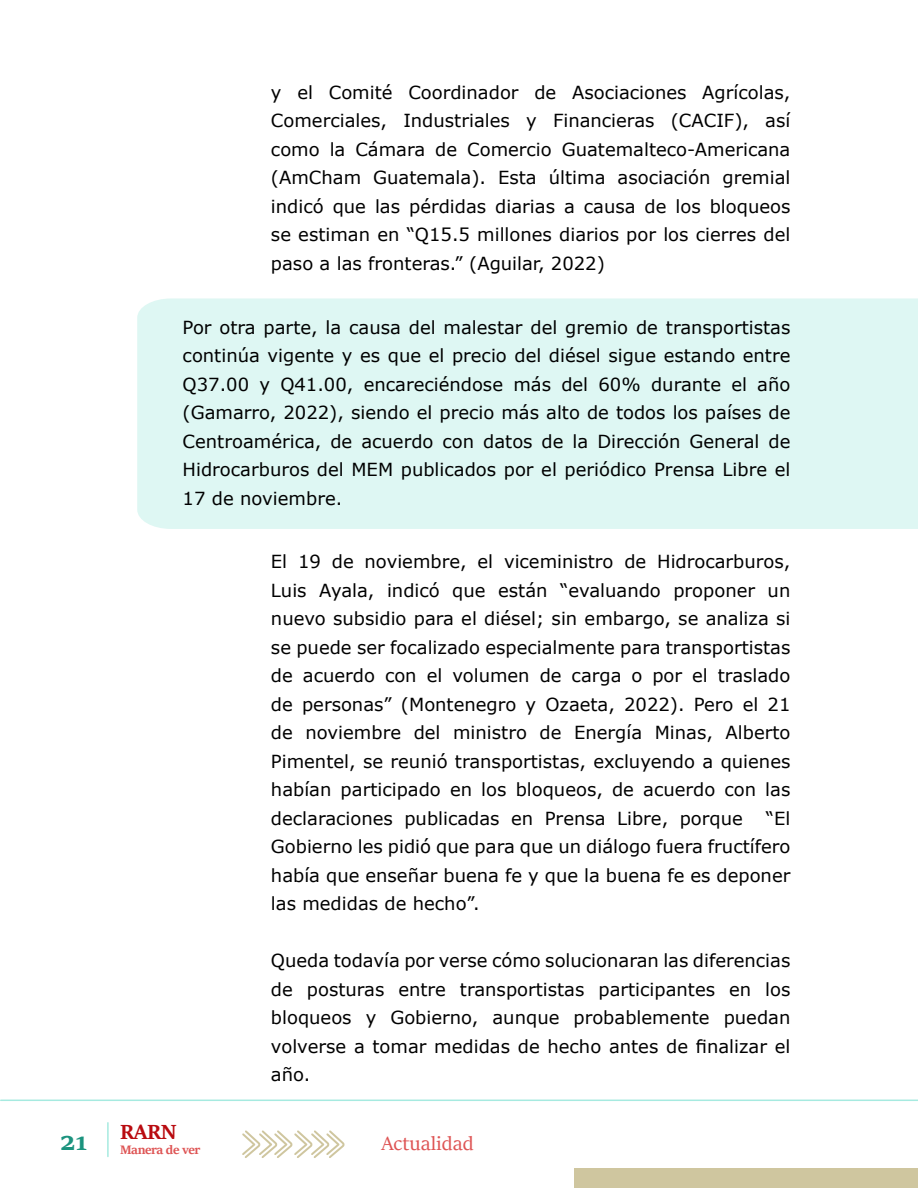
<style>
.page{position:relative;width:918px;height:1188px;background:#fff}
.page>*{position:absolute;margin:0;border:0;box-sizing:border-box;transform-origin:0 0}
.t1{font:700 28.5px "Sitka Heading";color:#1b937e}
.t2{font:700 22.5px "Sitka Heading";color:#b90b10}
.t3{font:21px "Sitka Heading";color:#de5454}
.t4{font:18px/28.5px "Verdana";color:#000;text-align:justify}
.t5{font:700 13.5px "Sitka Heading";letter-spacing:-.03em;color:#de5454}
</style>
<div class="page">
<div style="left:574px;top:1168px;width:344px;height:20px;background:#cfc69f"></div>
<svg style="left:242px;top:1130px;width:103px;height:28px"></svg>
<hr style="left:1px;top:1100px;width:917px;height:1px;background:#a6eae0">
<hr style="left:107px;top:1123px;width:2px;height:34px;background:#a6eae0">
<div style="left:137px;top:298px;width:781px;height:231px;background:#def7f3"></div>
<p class="t4" style="left:271px;top:78px;width:521px">y el Comité Coordinador de Asociaciones Agrícolas, Comerciales, Industriales y Financieras (CACIF), así como la Cámara de Comercio Guatemalteco-Americana (AmCham Guatemala). Esta última asociación gremial indicó que las pérdidas diarias a causa de los bloqueos se estiman en “Q15.5 millones diarios por los cierres del paso a las fronteras.” (Aguilar, 2022)</p>
<p class="t4" style="left:183px;top:313px;width:609px">Por otra parte, la causa del malestar del gremio de transportistas continúa vigente y es que el precio del diésel sigue estando entre Q37.00 y Q41.00, encareciéndose más del 60% durante el año (Gamarro, 2022), siendo el precio más alto de todos los países de Centroamérica, de acuerdo con datos de la Dirección General de Hidrocarburos del MEM publicados por el periódico Prensa Libre el 17 de noviembre.</p>
<p class="t4" style="left:271px;top:547px;width:521px">El 19 de noviembre, el viceministro de Hidrocarburos, Luis Ayala, indicó que están “evaluando proponer un nuevo subsidio para el diésel; sin embargo, se analiza si se puede ser focalizado especialmente para transportistas de acuerdo con el volumen de carga o por el traslado de personas” (Montenegro y Ozaeta, 2022). Pero el 21 de noviembre del ministro de Energía Minas, Alberto Pimentel, se reunió transportistas, excluyendo a quienes habían participado en los bloqueos, de acuerdo con las declaraciones publicadas en Prensa Libre, porque</p>
<p class="t4" style="left:271px;top:804px;width:521px;text-indent:495px">“El Gobierno les pidió que para que un diálogo fuera fructífero había que enseñar buena fe y que la buena fe es deponer las medidas de hecho”.</p>
<p class="t4" style="left:271px;top:946px;width:521px">Queda todavía por verse cómo solucionaran las diferencias de posturas entre transportistas participantes en los bloqueos y Gobierno, aunque probablemente puedan volverse a tomar medidas de hecho antes de finalizar el año.</p>
<p class="t2" style="left:120px;top:1115px;width:58px">RARN</p>
<h1 class="t1" style="left:60px;top:1120px;width:29px">21</h1>
<p class="t3" style="left:381px;top:1128px;width:94px">Actualidad</p>
<p class="t5" style="left:120px;top:1139px;width:82px">Manera de ver</p>
</div>
